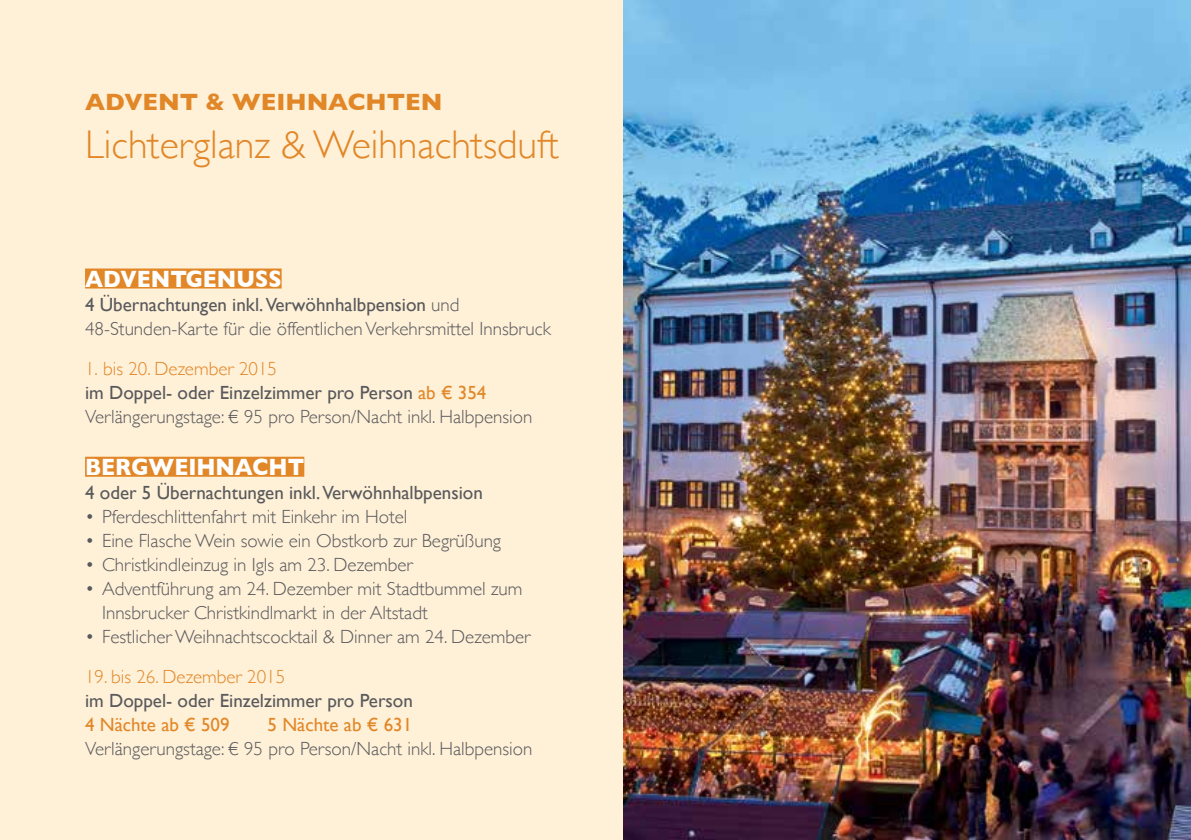
<style>
.page{position:relative;width:1191px;height:840px;background:#fff}
.page>*{position:absolute;margin:0;border:0;box-sizing:border-box;transform-origin:0 0}
.t1{font:300 40px "Gill Sans";color:#e18727}
.t2{font:700 24px "Gill Sans";color:#fff;scale:.9 1}
.t3{font:700 24px "Gill Sans";color:#e18727}
.t4{font:300 19px/24px "Gill Sans";color:#58595b}
.t5{font:19px "Gill Sans";color:#58595b}
.t6{font:19px "Gill Sans";color:#e18727}
.t7{font:300 19px "Gill Sans";color:#e18727}
.s1{font-weight:400}
.s2{color:#e18727}
.s3{font-weight:400;color:#e18727}
</style>
<div class="page">
<div style="left:0;top:0;width:1191px;height:839px;background:#fff0d8"></div>
<img style="left:624px;top:0;width:567px;height:839px">
<div style="left:85px;top:268px;width:197px;height:20px;background:#e18727"></div>
<div style="left:85px;top:456px;width:219px;height:20px;background:#e18727"></div>
<p class="t3" style="left:85px;top:83px;width:359px">ADVENT &amp; WEI HNACHTEN</p>
<h1 class="t1" style="left:85px;top:113px;width:475px">Lichterglanz &amp; Weihnachtsduft</h1>
<p class="t2" style="left:85px;top:259px;width:204px">ADVENTGENUSS</p>
<p class="t4" style="left:85px;top:292px;width:467px"><span class="s1">4 Übernachtungen inkl. Verwöhnhalbpension</span> und<br>48-Stunden-Karte für die öffentlichen Verkehrsmittel Innsbruck</p>
<p class="t4" style="left:85px;top:356px;width:449px"><span class="s2">1. bis 20. Dezember 2015<br></span><span class="s1">im Doppel- oder Einzelzimmer pro Person</span> <span class="s3">ab € 354<br></span>Verlängerungstage: € 95 pro Person/Nacht inkl. Halbpension</p>
<p class="t2" style="left:85px;top:447px;width:245px">BERGWEI HNACHT</p>
<p class="t5" style="left:85px;top:481px;width:399px">4 oder 5 Übernachtungen inkl. Verwöhnhalbpension</p>
<p class="t4" style="left:85px;top:504px;width:324px">• Pferdeschlittenfahrt mit Einkehr im Hotel</p>
<p class="t4" style="left:85px;top:528px;width:417px">• Eine Flasche Wein sowie ein Obstkorb zur Begrüßung</p>
<p class="t4" style="left:85px;top:552px;width:329px">• Christkindleinzug in Igls am 23. Dezember</p>
<p class="t4" style="left:102px;top:575px;width:422px;text-indent:-17px">• Adventführung am 24. Dezember mit Stadtbummel zum<br>Innsbrucker Christkindlmarkt in der Altstadt</p>
<p class="t4" style="left:85px;top:623px;width:447px">• Festlicher Weihnachtscocktail &amp; Dinner am 24. Dezember</p>
<p class="t7" style="left:85px;top:661px;width:202px">19. bis 26. Dezember 2015</p>
<p class="t5" style="left:85px;top:689px;width:329px">im Doppel- oder Einzelzimmer pro Person</p>
<p class="t6" style="left:85px;top:713px;width:146px">4 Nächte ab € 509</p>
<p class="t6" style="left:268px;top:713px;width:146px">5 Nächte ab € 631</p>
<p class="t4" style="left:85px;top:735px;width:449px">Verlängerungstage: € 95 pro Person/Nacht inkl. Halbpension</p>
</div>
